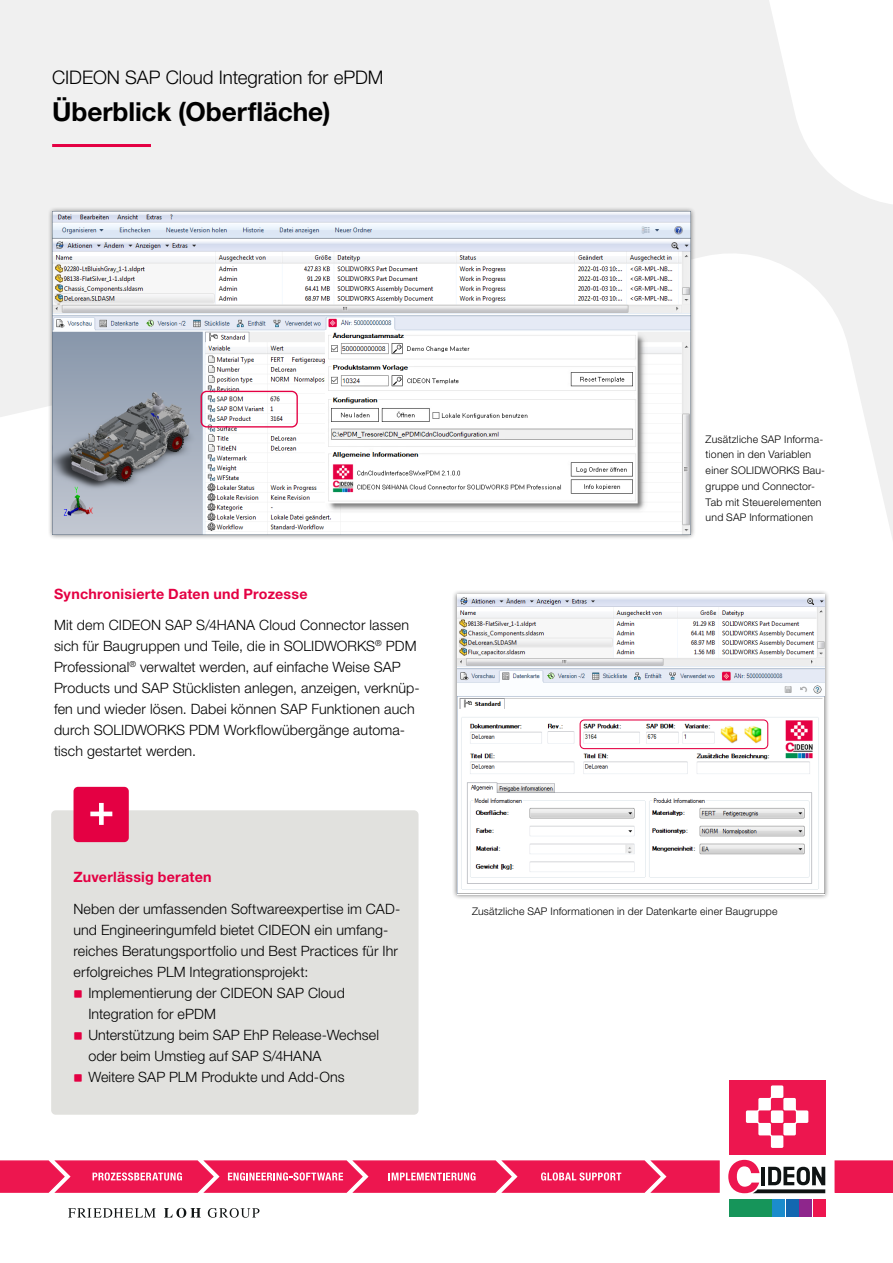
<style>
.page{position:relative;width:893px;height:1263px;background:#fff}
.page>*{position:absolute;margin:0;border:0;box-sizing:border-box;transform-origin:0 0}
.t1{font:700 26.25px "Helvetica Neue LT Pro";letter-spacing:-.005em;color:#000}
.t2{font:300 18.75px "Helvetica Neue LT Pro";letter-spacing:-.005em;color:#000}
.t3{font:300 14.25px/21px "Helvetica Neue LT Pro";letter-spacing:.01em;color:#000}
.t4{font:700 14.25px "Helvetica Neue LT Pro";letter-spacing:.015em;color:#e40043}
.t5{font:300 10.5px/15.8px "Helvetica Neue LT Pro";letter-spacing:.02em;color:#000}
</style>
<div class="page">
<svg style="left:68px;top:1208px;width:191px;height:10px"></svg>
<div style="left:834px;top:1160px;width:59px;height:33px;background:#ed164f"></div>
<svg style="left:729px;top:1080px;width:97px;height:137px"></svg>
<div style="left:729px;top:1080px;width:96px;height:74px;background:#ed164f"></div>
<svg style="left:746px;top:1085px;width:62px;height:63px"></svg>
<div style="left:729px;top:1199px;width:42px;height:17px;background:#16955a"></div>
<div style="left:773px;top:1199px;width:12px;height:17px;background:#1b8ccc"></div>
<div style="left:786px;top:1199px;width:12px;height:17px;background:#1367b0"></div>
<div style="left:800px;top:1199px;width:12px;height:17px;background:#8e268c"></div>
<div style="left:813px;top:1199px;width:12px;height:17px;background:#ed164f"></div>
<svg style="left:728px;top:1160px;width:97px;height:33px"></svg>
<svg style="left:0;top:1160px;width:720px;height:33px;background:#ee2f62"></svg>
<svg style="left:0;top:0;width:893px;height:539px;fill:#f0f0f0"></svg>
<hr style="left:52px;top:144px;width:99px;height:3px;background:#e40043">
<div style="left:47px;top:207px;width:648px;height:333px;background:#000;opacity:.5"></div>
<img style="left:52px;top:212px;width:639px;height:323px">
<div style="left:201px;top:391px;width:97px;height:36px;border:1px solid #e40043;border-radius:5px"></div>
<div style="left:452px;top:589px;width:378px;height:311px;background:#000;opacity:.5"></div>
<img style="left:458px;top:595px;width:367px;height:298px">
<div style="left:580px;top:719px;width:188px;height:30px;border:1px solid #e40043;border-radius:4px"></div>
<div style="left:51px;top:810px;width:368px;height:305px;background:#e1e1de;border-radius:4px"></div>
<div style="left:74px;top:787px;width:55px;height:55px;background:#e40043;border-radius:4px"></div>
<svg style="left:90px;top:803px;width:22px;height:22px"></svg>
<h2 class="t2" style="left:52px;top:66px;width:333px">CIDEON SAP Cloud Integration for ePDM</h2>
<h1 class="t1" style="left:52px;top:95px;width:280px">Überblick (Oberfläche)</h1>
<p class="t4" style="left:54px;top:585px;width:255px">Synchronisierte Daten und Prozesse</p>
<p class="t3" style="left:54px;top:614px;width:367px">Mit dem CIDEON SAP S/4HANA Cloud Connector lassen sich für Baugruppen und Teile, die in SOLIDWORKS<sup>®</sup> PDM Professional<sup>®</sup> verwaltet werden, auf einfache Weise SAP Products und SAP Stücklisten anlegen, anzeigen, verknüp&shy;fen und wieder lösen. Dabei können SAP Funktionen auch durch SOLIDWORKS PDM Workflowübergänge automa&shy;tisch gestartet werden.</p>
<p class="t4" style="left:73px;top:868px;width:140px">Zuverlässig beraten</p>
<p class="t3" style="left:73px;top:898px;width:328px">Neben der umfassenden Softwareexpertise im CAD-</p>
<p class="t3" style="left:73px;top:919px;width:317px">und Engineeringumfeld bietet CIDEON ein umfang-</p>
<p class="t3" style="left:73px;top:940px;width:326px">reiches Beratungsportfolio und Best Practices für Ihr</p>
<p class="t3" style="left:73px;top:961px;width:237px">erfolgreiches PLM Integrationsprojekt:</p>
<p class="t3" style="left:88px;top:982px;width:258px">Implementierung der CIDEON SAP Cloud</p>
<p class="t3" style="left:88px;top:1003px;width:129px">Integration for ePDM</p>
<p class="t3" style="left:88px;top:1024px;width:292px">Unterstützung beim SAP EhP Release-Wechsel</p>
<p class="t3" style="left:88px;top:1045px;width:235px">oder beim Umstieg auf SAP S/4HANA</p>
<p class="t3" style="left:88px;top:1066px;width:258px">Weitere SAP PLM Produkte und Add-Ons</p>
<p class="t5" style="left:706px;top:431px;width:121px">Zusätzliche SAP Informa&shy;tionen in den Variablen einer SOLIDWORKS Bau&shy;gruppe und Connector-<br>Tab mit Steuerelementen und SAP Informationen</p>
<p class="t5" style="left:472px;top:903px;width:307px">Zusätzliche SAP Informationen in der Datenkarte einer Baugruppe</p>
</div>
